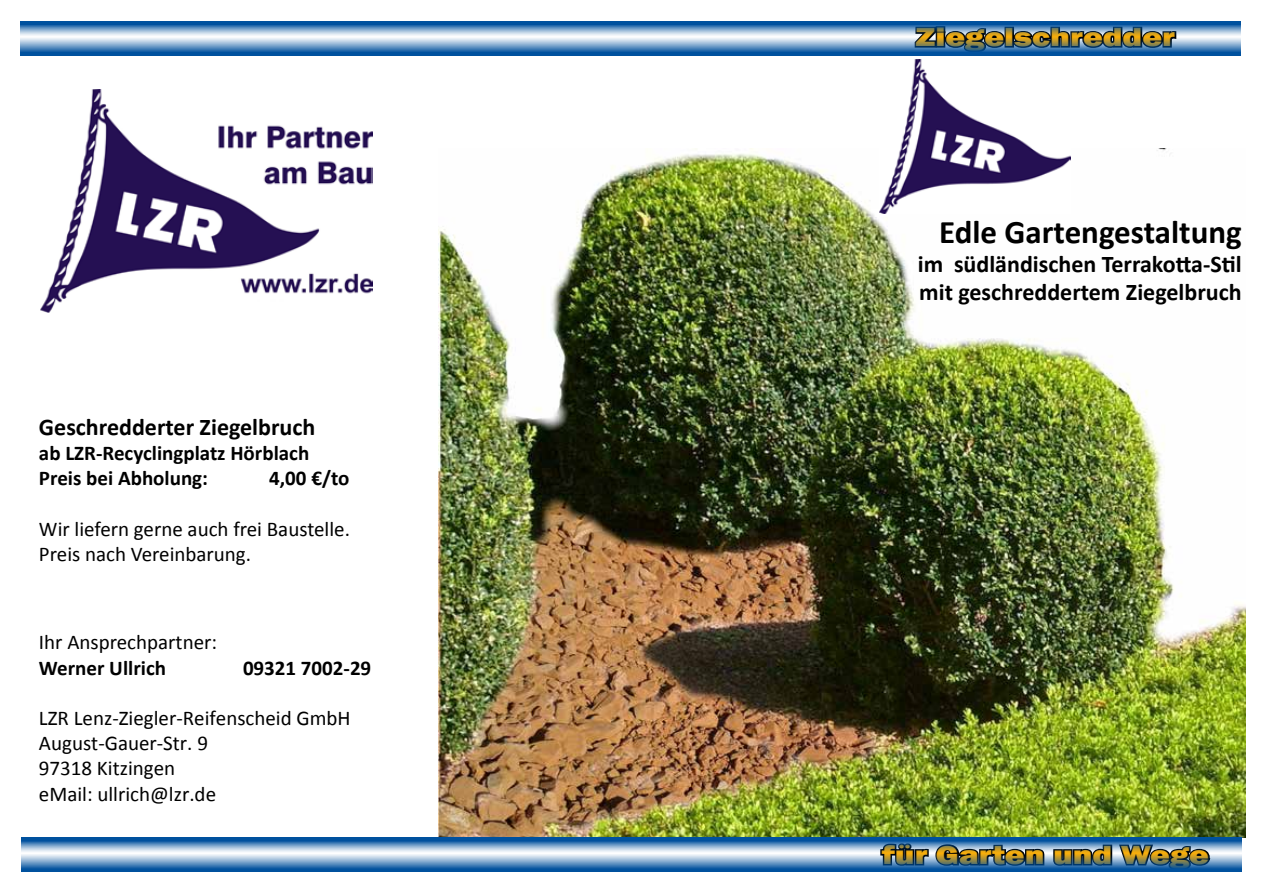
<style>
.page{position:relative;width:1263px;height:893px;background:#fff}
.page>*{position:absolute;margin:0;border:0;box-sizing:border-box;transform-origin:0 0}
.t1{font:700 33px "Calibri";color:#000}
.t2{font:800 27px "Franklin Gothic";color:#f8ae0b;scale:1.25 1}
.t3{font:700 24px/28.8px "Calibri";color:#000}
.t4{font:21px/25.2px "Calibri";color:#000}
.t5{font:700 21px/25.2px "Calibri";color:#000}
</style>
<div class="page">
<img style="left:439px;top:149px;width:806px;height:689px">
<img style="left:40px;top:89px;width:332px;height:224px">
<img style="left:880px;top:60px;width:191px;height:153px">
<svg style="left:20px;top:21px;width:1221px;height:34px;background:#6590ba"></svg>
<svg style="left:21px;top:838px;width:1221px;height:34px;background:#648fb9"></svg>
<p class="t3" style="left:39px;top:412px;width:278px">Geschredderter Ziegelbruch</p>
<p class="t5" style="left:39px;top:440px;width:272px">ab LZR-Recyclingplatz Hörblach<br>Preis bei Abholung:</p>
<p class="t5" style="left:269px;top:466px;width:82px">4,00 €/to</p>
<p class="t4" style="left:39px;top:516px;width:312px">Wir liefern gerne auch frei Baustelle.<br>Preis nach Vereinbarung.</p>
<p class="t4" style="left:39px;top:630px;width:180px">Ihr Ansprechpartner:</p>
<p class="t5" style="left:39px;top:655px;width:129px">Werner Ullrich</p>
<p class="t5" style="left:243px;top:655px;width:130px">09321 7002-29</p>
<p class="t4" style="left:39px;top:705px;width:313px">LZR Lenz-Ziegler-Reifenscheid GmbH<br>August-Gauer-Str. 9<br>97318 Kitzingen<br>eMail: ullrich@lzr.de</p>
<p class="t2" style="left:916px;top:20px;width:209px">Ziegelschredder</p>
<h1 class="t1" style="left:939px;top:211px;width:304px">Edle Gartengestaltung</h1>
<p class="t3" style="left:918px;top:249px;width:325px">im südländischen Terrakotta-Stil mit geschreddertem Ziegelbruch</p>
<p class="t2" style="left:882px;top:837px;width:263px">für Garten und Wege</p>
</div>
